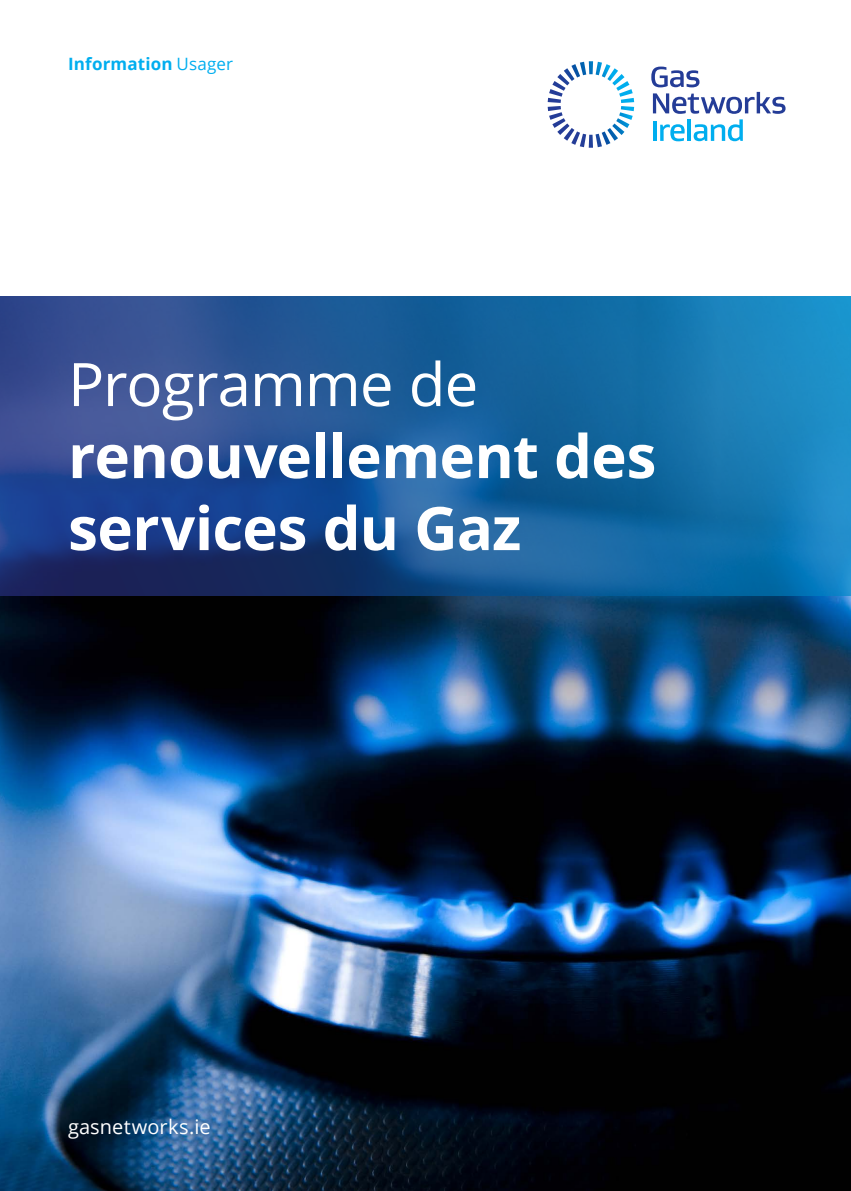
<style>
.page{position:relative;width:851px;height:1191px;background:#fff}
.page>*{position:absolute;margin:0;border:0;box-sizing:border-box;transform-origin:0 0}
.t1{font:700 60px/72px "Open Sans";letter-spacing:-.015em;color:#fff}
.t2{font:20px "Open Sans";letter-spacing:.005em;color:#fff}
.Main_Body_Text{font:700 17px "Open Sans";letter-spacing:.01em;color:#00aeef}
.s1{font-weight:400}
</style>
<div class="page">
<img style="left:0;top:596px;width:850px;height:595px">
<svg style="left:0;top:297px;width:850px;height:299px;background:#1d5c9a"></svg>
<svg style="left:651px;top:67px;width:134px;height:74px"></svg>
<svg style="left:547px;top:61px;width:87px;height:87px"></svg>
<p class="Main_Body_Text" style="left:68px;top:52px;width:166px">Information <span class="s1">Usager</span></p>
<p class="t1" style="left:68px;top:347px;width:589px"><span class="s1">Programme de </span>renouvellement des services du Gaz</p>
<p class="t2" style="left:68px;top:1113px;width:144px">gasnetworks.ie</p>
</div>
